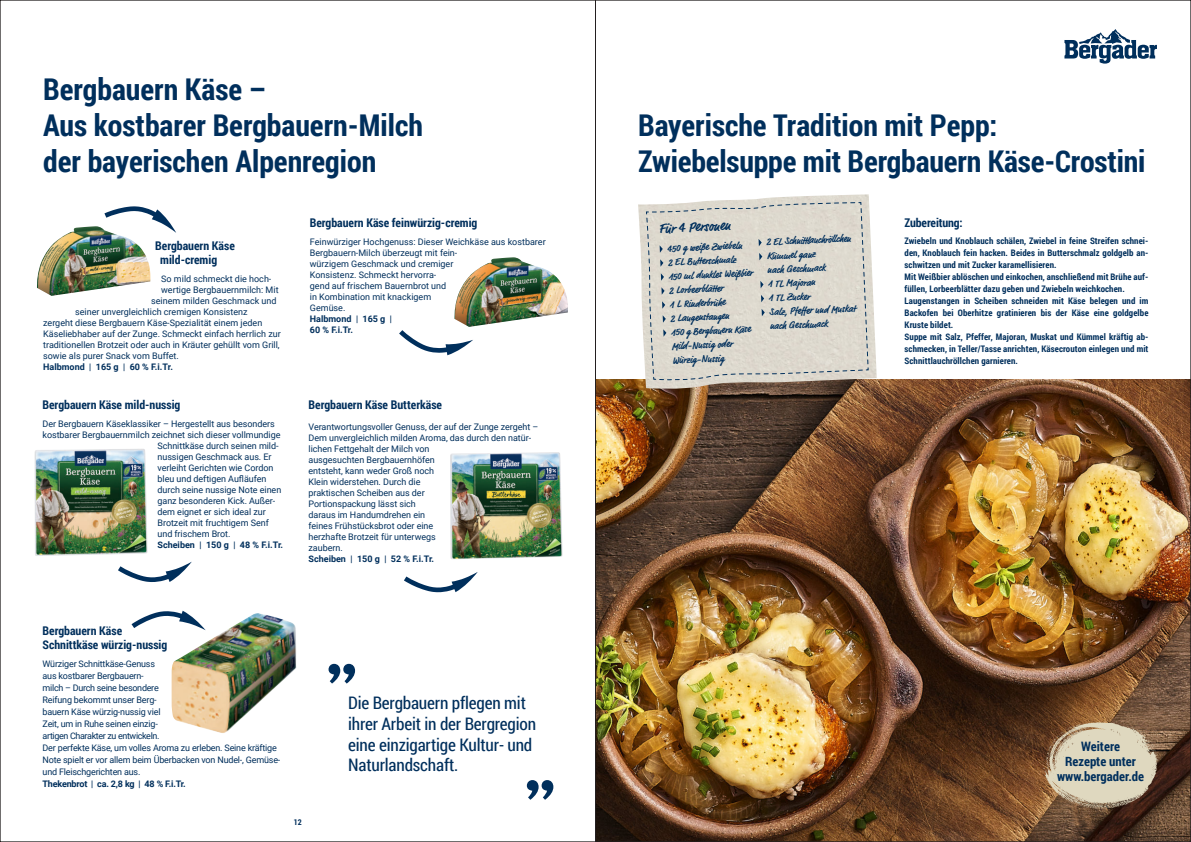
<style>
.page{position:relative;width:1191px;height:842px;background:#fff}
.page>*{position:absolute;margin:0;border:0;box-sizing:border-box;transform-origin:0 0}
.t1{font:97.2px "Neue Aachen Pro";color:#002f5c}
.t2{font:700 30px/36px "Roboto Condensed";color:#002f5c}
.t3{font:17.3px/20.7px "Roboto Condensed";letter-spacing:-.01em;color:#002f5c}
.t4{font:700 14px "Market Pro";color:#002f5c}
.t5{font:700 13px/14.7px "Roboto Condensed";color:#002f5c;text-align:center}
.t6{font:700 12px/14px "Roboto Condensed";color:#002f5c}
.t7{font:700 10px/14px "Market Pro";color:#002f5c}
.t8{font:9px/11px "Roboto";letter-spacing:-.005em;color:#002f5c}
.t9{font:700 9px/12px "Roboto Condensed";letter-spacing:.01em;color:#002f5c}
.t10{font:700 9px "Roboto";color:#002f5c}
.t11{font:700 8px "Roboto Condensed";color:#002f5c}
.s1{font-family:"Roboto Condensed"}
.s2{font-weight:700}
.s3{font-family:"Roboto Condensed";font-weight:700}
</style>
<div class="page">
<svg style="left:1064px;top:29px;width:93px;height:35px"></svg>
<svg style="left:104px;top:206px;width:72px;height:27px"></svg>
<svg style="left:399px;top:330px;width:74px;height:25px"></svg>
<img style="left:172px;top:613px;width:124px;height:120px">
<svg style="left:131px;top:611px;width:75px;height:19px"></svg>
<img style="left:37px;top:226px;width:113px;height:70px">
<img style="left:454px;top:257px;width:114px;height:70px">
<img style="left:596px;top:380px;width:593px;height:460px">
<img style="left:638px;top:204px;width:238px;height:187px">
<img style="left:645px;top:194px;width:224px;height:222px">
<div style="left:646px;top:202px;width:223px;height:178px;background:#ddd9ce"></div>
<svg style="left:1043px;top:722px;width:114px;height:87px;background:#beae95"></svg>
<img style="left:35px;top:449px;width:112px;height:107px">
<img style="left:450px;top:452px;width:112px;height:107px">
<svg style="left:118px;top:562px;width:74px;height:20px"></svg>
<svg style="left:404px;top:572px;width:74px;height:20px"></svg>
<hr style="left:595px;top:0;width:1px;height:842px;background:#231f20">
<h2 class="t2" style="left:43px;top:73px;width:381px">Bergbauern Käse –<br>Aus kostbarer Bergbauern-Milch der bayerischen Alpenregion</h2>
<h3 class="t6" style="left:160px;top:240px;width:76px;text-indent:-5px">Bergbauern Käse mild-cremig</h3>
<p class="t8" style="left:161px;top:274px;width:112px">So mild schmeckt die hoch-</p>
<p class="t8" style="left:161px;top:285px;width:119px">wertige Bergbauernmilch: Mit</p>
<p class="t8" style="left:151px;top:296px;width:127px">seinem milden Geschmack und</p>
<p class="t8" style="left:75px;top:307px;width:174px">seiner unvergleichlich cremigen Konsistenz</p>
<p class="t8" style="left:43px;top:318px;width:221px">zergeht diese Bergbauern Käse-Spezialität einem jeden</p>
<p class="t8" style="left:43px;top:329px;width:239px">Käseliebhaber auf der Zunge. Schmeckt einfach herrlich zur</p>
<p class="t8" style="left:43px;top:340px;width:238px">traditionellen Brotzeit oder auch in Kräuter gehüllt vom Grill,</p>
<p class="t8" style="left:43px;top:351px;width:137px">sowie als purer Snack vom Buffet.</p>
<p class="t10" style="left:43px;top:363px;width:131px">Halbmond <span class="s1">|</span> 165 g <span class="s1">|</span> 60 % F.i.Tr.</p>
<h3 class="t6" style="left:310px;top:217px;width:169px">Bergbauern Käse feinwürzig-cremig</h3>
<p class="t8" style="left:310px;top:237px;width:237px">Feinwürziger Hochgenuss: Dieser Weichkäse aus kostbarer<br>Bergbauern-Milch überzeugt mit fein-<br>würzigem Geschmack und cremiger<br>Konsistenz. Schmeckt hervorra-<br>gend auf frischem Bauernbrot und<br>in Kombination mit knackigem<br>Gemüse.<br><span class="s2">Halbmond</span> <span class="s3">|</span> <span class="s2">165 g</span> <span class="s3">|<br></span><span class="s2">60 % F.i.Tr.</span></p>
<h3 class="t6" style="left:42px;top:399px;width:139px">Bergbauern Käse mild-nussig</h3>
<h3 class="t6" style="left:308px;top:399px;width:135px">Bergbauern Käse Butterkäse</h3>
<p class="t8" style="left:42px;top:418px;width:234px">Der Bergbauern Käseklassiker – Hergestellt aus besonders</p>
<p class="t8" style="left:42px;top:430px;width:239px">kostbarer Bergbauernmilch zeichnet sich dieser vollmundige</p>
<p class="t8" style="left:157px;top:441px;width:123px">Schnittkäse durch seinen mild-</p>
<p class="t8" style="left:157px;top:452px;width:116px">nussigen Geschmack aus. Er</p>
<p class="t8" style="left:157px;top:462px;width:117px">verleiht Gerichten wie Cordon</p>
<p class="t8" style="left:157px;top:473px;width:110px">bleu und deftigen Aufläufen</p>
<p class="t8" style="left:157px;top:485px;width:125px">durch seine nussige Note einen</p>
<p class="t8" style="left:157px;top:496px;width:119px">ganz besonderen Kick. Außer-</p>
<p class="t8" style="left:157px;top:507px;width:110px">dem eignet er sich ideal zur</p>
<p class="t8" style="left:157px;top:518px;width:113px">Brotzeit mit fruchtigem Senf</p>
<p class="t8" style="left:157px;top:529px;width:75px">und frischem Brot.</p>
<p class="t10" style="left:157px;top:541px;width:127px">Scheiben <span class="s1">|</span> 150 g <span class="s1">|</span> 48 % F.i.Tr.</p>
<p class="t8" style="left:308px;top:421px;width:231px">Verantwortungsvoller Genuss, der auf der Zunge zergeht –<br>Dem unvergleichlich milden Aroma, das durch den natür&shy;lichen Fettgehalt der Milch von<br>ausgesuchten Bergbauernhöfen<br>entsteht, kann weder Groß noch<br>Klein widerstehen. Durch die<br>praktischen Scheiben aus der<br>Portionspackung lässt sich<br>daraus im Handumdrehen ein<br>feines Frühstücksbrot oder eine<br>herzhafte Brotzeit für unterwegs<br>zaubern.<br><span class="s2">Scheiben</span> <span class="s3">|</span> <span class="s2">150 g</span> <span class="s3">|</span> <span class="s2">52 % F.i.Tr.</span></p>
<h3 class="t6" style="left:43px;top:624px;width:126px">Bergbauern Käse<br>Schnittkäse würzig-nussig</h3>
<p class="t8" style="left:43px;top:658px;width:239px;line-height:12px">Würziger Schnittkäse-Genuss<br>aus kostbarer Bergbauern-<br>milch – Durch seine besondere<br>Reifung bekommt unser Berg-<br>bauern Käse würzig-nussig viel<br>Zeit, um in Ruhe seinen einzig-<br>artigen Charakter zu entwickeln.<br>Der perfekte Käse, um volles Aroma zu erleben. Seine kräftige Note spielt er vor allem beim Überbacken von Nudel-, Gemüse&shy;und Fleischgerichten aus.<br><span class="s2">Thekenbrot</span> <span class="s3">|</span> <span class="s2">ca. 2,8 kg</span> <span class="s3">|</span> <span class="s2">48 % F.i.Tr.</span></p>
<p class="t11" style="left:294px;top:818px;width:9px">12</p>
<h1 class="t1" style="left:324px;top:609px;width:38px">„</h1>
<h3 class="t3" style="left:348px;top:694px;width:189px">Die Bergbauern pflegen mit ihrer Arbeit in der Bergregion eine einzigartige Kultur- und<br>Naturlandschaft.</h3>
<h1 class="t1" style="left:522px;top:725px;width:38px">„</h1>
<h2 class="t2" style="left:638px;top:109px;width:509px">Bayerische Tradition mit Pepp:<br>Zwiebelsuppe mit Bergbauern Käse-Crostini</h2>
<h3 class="t4" style="left:658px;top:222px;width:73px;rotate:-3deg">Für 4 Personen</h3>
<p class="t7" style="left:666px;top:243px;width:87px;rotate:-3deg">450 g weiße Zwiebeln<br>2 EL Butterschmalz<br>150 ml dunkles Weißbier<br>2 Lorbeerblätter<br>1 L Rinderbrühe<br>2 Laugenstangen<br>150 g Bergbauern Käse<br>Mild-Nussig oder<br>Würzig-Nussig</p>
<p class="t7" style="left:765px;top:237px;width:88px;rotate:-3deg">2 EL Schnittlauchröllchen<br>Kümmel ganz<br>nach Geschmack<br>1 TL Majoran<br>1 TL Zucker<br>Salz, Pfeffer und Muskat nach Geschmack</p>
<h3 class="t6" style="left:904px;top:217px;width:60px">Zubereitung:</h3>
<p class="t9" style="left:904px;top:236px;width:245px">Zwiebeln und Knoblauch schälen, Zwiebel in feine Streifen schnei&shy;den, Knoblauch fein hacken. Beides in Butterschmalz goldgelb an&shy;schwitzen und mit Zucker karamellisieren.<br>Mit Weißbier ablöschen und einkochen, anschließend mit Brühe auf&shy;füllen, Lorbeerblätter dazu geben und Zwiebeln weichkochen.<br>Laugenstangen in Scheiben schneiden mit Käse belegen und im Backofen bei Oberhitze gratinieren bis der Käse eine goldgelbe Kruste bildet.<br>Suppe mit Salz, Pfeffer, Majoran, Muskat und Kümmel kräftig ab&shy;schmecken, in Teller/Tasse anrichten, Käsecrouton einlegen und mit Schnittlauchröllchen garnieren.</p>
<h3 class="t5" style="left:1057px;top:740px;width:89px">Weitere<br>Rezepte unter www.bergader.de</h3>
</div>
